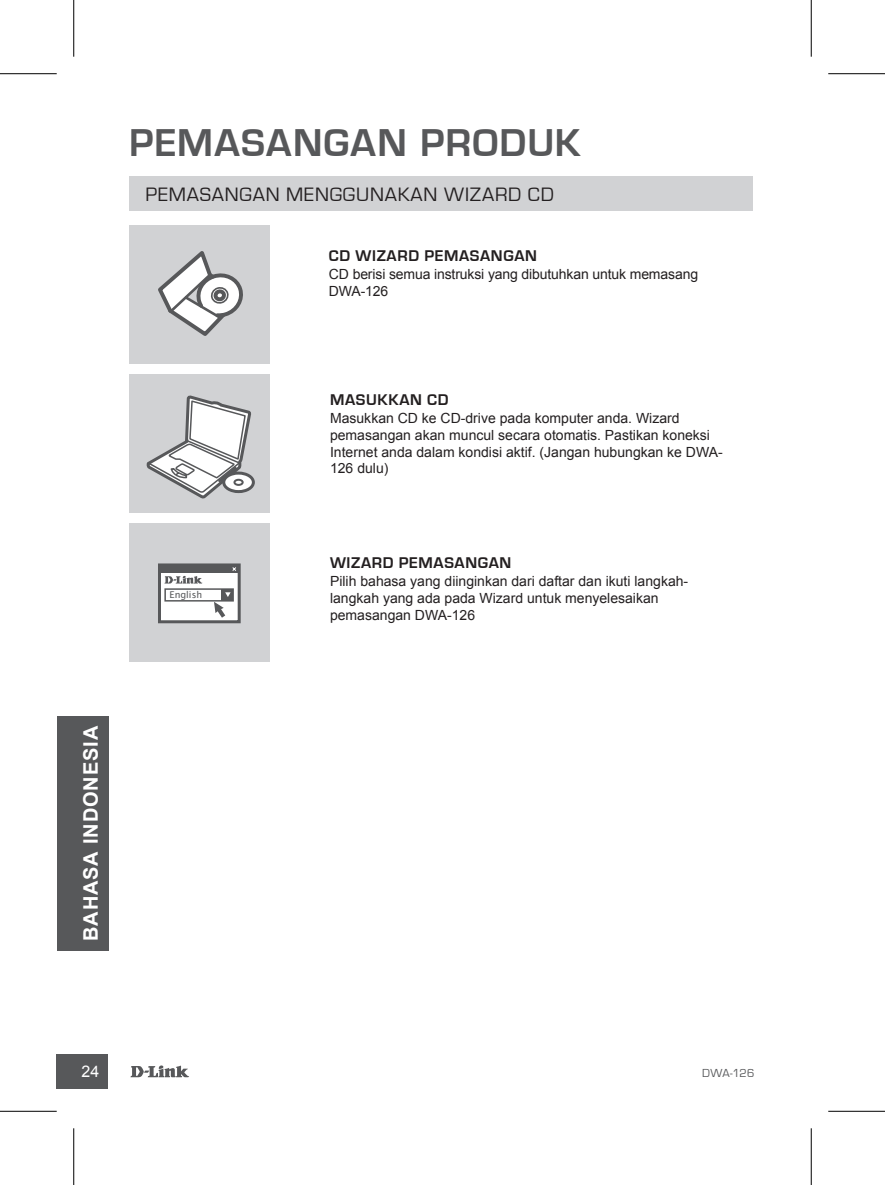
<style>
.page{position:relative;width:885px;height:1185px;background:#fff}
.page>*{position:absolute;margin:0;border:0;box-sizing:border-box;transform-origin:0 0}
.t1{font:700 40px "Eurostile";color:#57585a}
.t2{font:20px "Eurostile";letter-spacing:.04em;color:#231f20}
.t3{font:700 20px "Arial";letter-spacing:.045em;color:#fff}
.t4{font:700 16px "Eurostile";letter-spacing:.04em;color:#231f20}
.t5{font:16px "Arial";color:#fff}
.t6{font:14px/16.8px "Arial";color:#231f20}
.t7{font:12px "Eurostile";letter-spacing:.005em;color:#57585a}
.t8{font:9.4px "Lucida Sans";color:#57585a}
</style>
<div class="page">
<svg style="left:130px;top:1065px;width:59px;height:12px"></svg>
<div style="left:57px;top:1055px;width:51px;height:34px;background:#57585a"></div>
<div style="left:57px;top:716px;width:51px;height:235px;background:#57585a"></div>
<div style="left:130px;top:176px;width:623px;height:34px;background:#d1d2d4"></div>
<div style="left:130px;top:374px;width:140px;height:138px;background:#d1d2d4"></div>
<div style="left:130px;top:523px;width:140px;height:138px;background:#d1d2d4"></div>
<div style="left:130px;top:225px;width:140px;height:139px;background:#d1d2d4"></div>
<svg style="left:158px;top:251px;width:85px;height:85px"></svg>
<div style="left:222px;top:472px;width:33px;height:21px;border:3px solid #57585a;border-radius:50%"></div>
<div style="left:158px;top:563px;width:83px;height:60px;background:#fff;border:3px solid #57585a"></div>
<div style="left:164px;top:588px;width:70px;height:14px;border:2px solid #57585a"></div>
<div style="left:222px;top:589px;width:11px;height:11px;background:#57585a"></div>
<svg style="left:213px;top:592px;width:17px;height:30px"></svg>
<svg style="left:146px;top:395px;width:106px;height:191px"></svg>
<hr style="left:0;top:73px;width:57px;height:1px;background:#000">
<hr style="left:828px;top:73px;width:56px;height:1px;background:#000">
<hr style="left:0;top:1111px;width:57px;height:1px;background:#000">
<hr style="left:828px;top:1111px;width:56px;height:1px;background:#000">
<hr style="left:73px;top:0;width:1px;height:57px;background:#000">
<hr style="left:73px;top:1128px;width:1px;height:57px;background:#000">
<hr style="left:810px;top:0;width:1px;height:57px;background:#000">
<hr style="left:810px;top:1128px;width:1px;height:57px;background:#000">
<h1 class="t1" style="left:129px;top:121px;width:114px">PEMASANGAN</h1>
<h1 class="t1" style="left:420px;top:121px;width:54px">PRODUK</h1>
<h2 class="t2" style="left:146px;top:184px;width:27px">PEMASANGAN</h2>
<h2 class="t2" style="left:286px;top:184px;width:15px">MENGGUNA</h2>
<h2 class="t2" style="left:398px;top:184px;width:80px">KAN WIZARD</h2>
<h2 class="t2" style="left:528px;top:184px;width:27px">CD</h2>
<p class="t4" style="left:329px;top:247px;width:54px">CD WIZARD</p>
<p class="t4" style="left:424px;top:247px;width:47px">PEMASANGAN</p>
<p class="t6" style="left:329px;top:266px;width:370px">CD berisi semua instruksi yang dibutuhkan untuk memasang<br>DWA-126</p>
<h2 class="t3" style="left:77px;top:941px;width:217px;rotate:-90deg">BAHASA INDONESIA</h2>
<p class="t8" style="left:170px;top:589px;width:34px">English</p>
<p class="t4" style="left:330px;top:391px;width:13px">MASUKKAN</p>
<p class="t4" style="left:427px;top:391px;width:23px">CD</p>
<p class="t6" style="left:330px;top:410px;width:394px">Masukkan CD ke CD-drive pada komputer anda. Wizard pemasangan akan muncul secara otomatis. Pastikan koneksi Internet anda dalam kondisi aktif. (Jangan hubungkan ke DWA-126 dulu)</p>
<p class="t4" style="left:330px;top:554px;width:27px">WIZARD</p>
<p class="t4" style="left:399px;top:554px;width:47px">PEMASANGAN</p>
<p class="t6" style="left:330px;top:573px;width:359px">Pilih bahasa yang diinginkan dari daftar dan ikuti langkah&shy;langkah yang ada pada Wizard untuk menyelesaikan pemasangan DWA-126</p>
<p class="t5" style="left:82px;top:1061px;width:19px">24</p>
<p class="t7" style="left:702px;top:1067px;width:54px">DWA-126</p>
</div>
